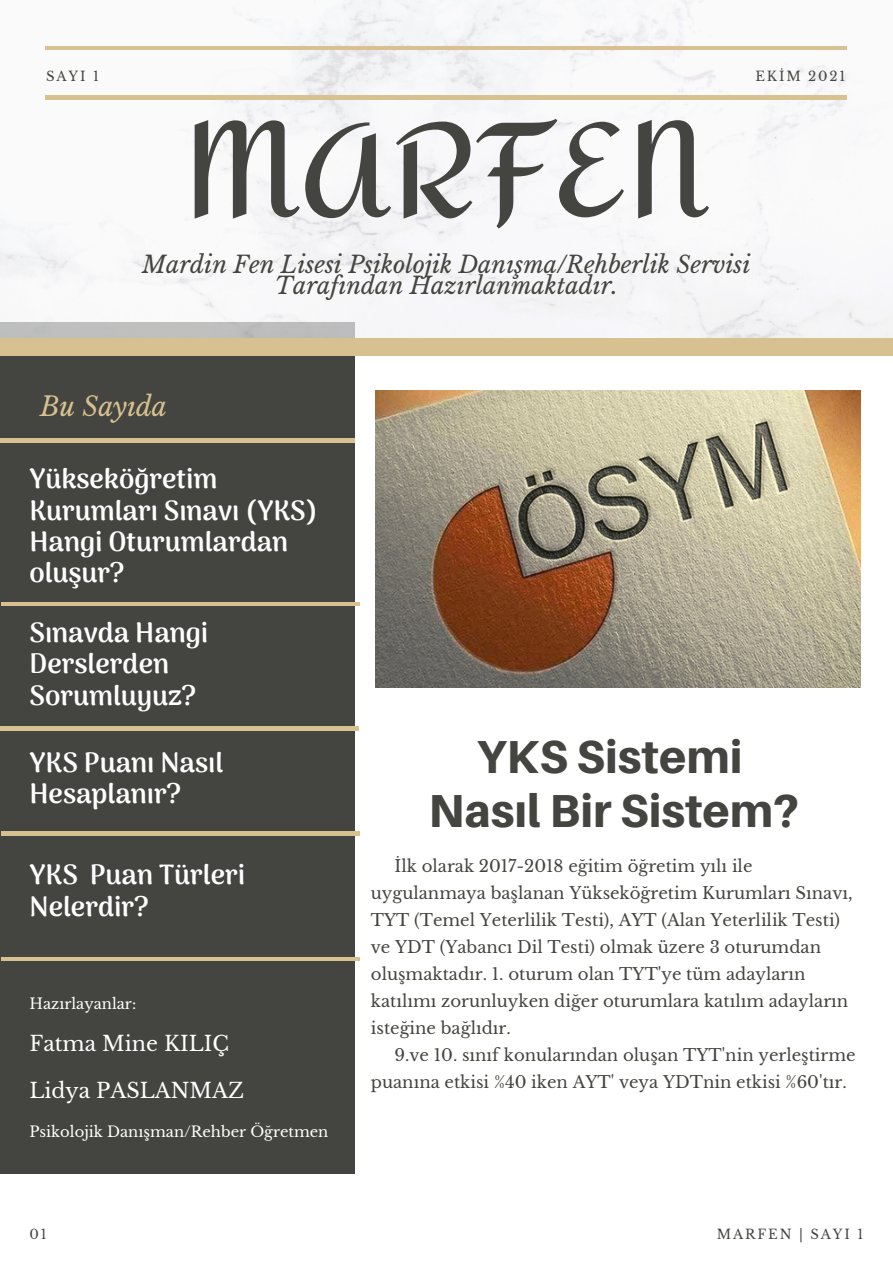
<style>
.page{position:relative;width:893px;height:1264px;background:#fff}
.page>*{position:absolute;margin:0;border:0;box-sizing:border-box;transform-origin:0 0}
.t1{font:133.95px "Redressed";color:#444440}
.t2{font:800 46.35px/54px "Aileron";color:#444440;text-align:center}
.t3{font:800 27.6px/31.5px "Arima Madurai";color:#fff}
.t4{font:800 27.45px/31.5px "Arima Madurai";color:#fff}
.t5{font:italic 26.4px "Libre Baskerville";color:#d7c190}
.t6{font:italic 23.4px/21.3px "Libre Baskerville";color:#444440;text-align:center}
.t7{font:20.7px "Libre Baskerville";color:#fff}
.t8{font:16.5px/27px "Libre Baskerville";color:#444440}
.t9{font:14.7px "Libre Baskerville";color:#fff}
.t10{font:13.2px "Libre Baskerville";letter-spacing:.14em;color:#444440}
</style>
<div class="page">
<div style="left:0;top:323px;width:354px;height:851px;background:#444440"></div>
<hr style="left:1px;top:602px;width:358px;height:4px;background:#d7c190">
<hr style="left:0;top:726px;width:359px;height:4px;background:#d7c190">
<hr style="left:1px;top:831px;width:358px;height:4px;background:#d7c190">
<hr style="left:0;top:439px;width:355px;height:3px;background:#d7c190">
<img style="left:0;top:0;width:892px;height:338px">
<hr style="left:45px;top:96px;width:801px;height:3px;background:#d7c190">
<hr style="left:45px;top:47px;width:801px;height:3px;background:#d7c190">
<div style="left:0;top:338px;width:892px;height:17px;background:#d7c190"></div>
<img style="left:375px;top:390px;width:485px;height:297px">
<hr style="left:1px;top:957px;width:358px;height:3px;background:#d7c190">
<p class="t10" style="left:46px;top:68px;width:54px">SAYI 1</p>
<p class="t10" style="left:755px;top:68px;width:91px">EKİM 2021</p>
<h1 class="t1" style="left:182px;top:92px;width:527px">MARFEN</h1>
<h3 class="t6" style="left:142px;top:254px;width:610px">Mardin Fen Lisesi Psikolojik Danışma/Rehberlik Servisi<br>Tarafından Hazırlanmaktadır.</h3>
<h3 class="t5" style="left:40px;top:390px;width:128px">Bu Sayıda</h3>
<h3 class="t4" style="left:29px;top:463px;width:290px">Yükseköğretim<br>Kurumları Sınavı (YKS)<br>Hangi Oturumlardan oluşur?</h3>
<h3 class="t3" style="left:29px;top:616px;width:180px">Sınavda Hangi<br>Derslerden<br>Sorumluyuz?</h3>
<h3 class="t3" style="left:29px;top:746px;width:195px">YKS Puanı Nasıl<br>Hesaplanır?</h3>
<h3 class="t3" style="left:29px;top:859px;width:217px">YKS Puan Türleri<br>Nelerdir?</h3>
<p class="t9" style="left:29px;top:994px;width:108px">Hazırlayanlar:</p>
<p class="t7" style="left:29px;top:1031px;width:201px">Fatma Mine KILIÇ</p>
<p class="t7" style="left:29px;top:1078px;width:216px">Lidya PASLANMAZ</p>
<p class="t9" style="left:29px;top:1122px;width:300px">Psikolojik Danışman/Rehber Öğretmen</p>
<h2 class="t2" style="left:428px;top:728px;width:372px">YKS Sistemi<br>Nasıl Bir Sistem?</h2>
<p class="t8" style="left:371px;top:852px;width:483px;text-indent:24px">İlk olarak 2017-2018 eğitim öğretim yılı ile uygulanmaya başlanan Yükseköğretim Kurumları Sınavı, TYT (Temel Yeterlilik Testi), AYT (Alan Yeterlilik Testi) ve YDT (Yabancı Dil Testi) olmak üzere 3 oturumdan oluşmaktadır. 1. oturum olan TYT'ye tüm adayların katılımı zorunluyken diğer oturumlara katılım adayların isteğine bağlıdır.</p>
<p class="t8" style="left:371px;top:1041px;width:486px;text-indent:24px">9.ve 10. sınıf konularından oluşan TYT'nin yerleştirme puanına etkisi %40 iken AYT' veya YDTnin etkisi %60'tır.</p>
<p class="t10" style="left:29px;top:1226px;width:19px">01</p>
<p class="t10" style="left:717px;top:1226px;width:148px">MARFEN | SAYI 1</p>
</div>
